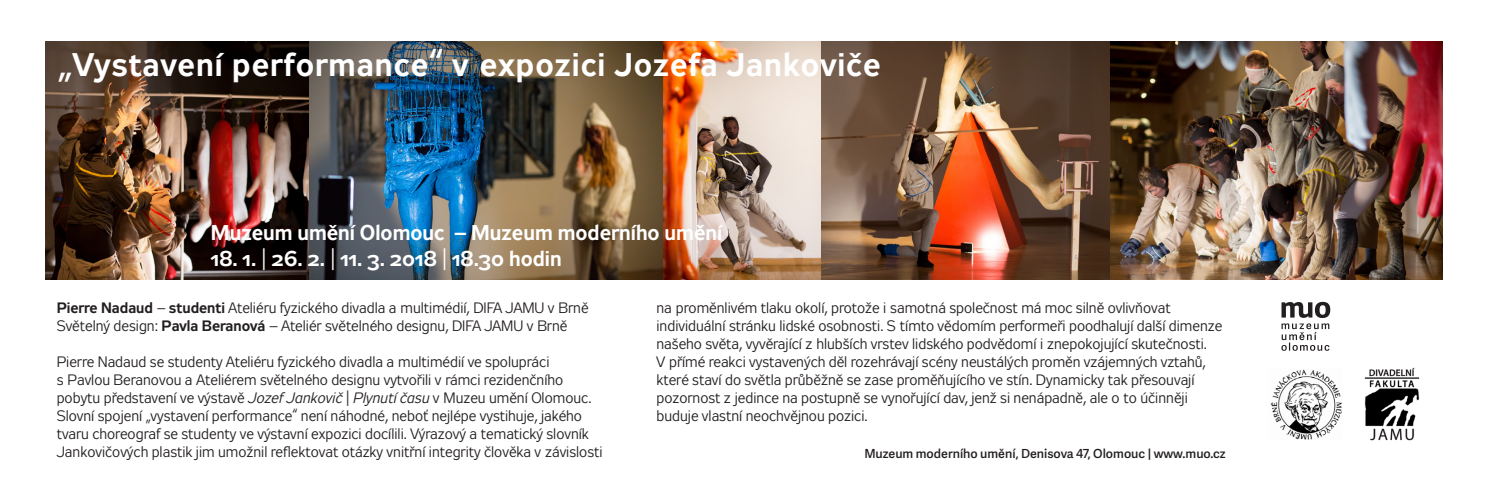
<style>
.page{position:relative;width:1489px;height:497px;background:#fff}
.page>*{position:absolute;margin:0;border:0;box-sizing:border-box;transform-origin:0 0}
.t1{font:700 32.5px "Zeppelin 31";letter-spacing:.03em;color:#fff}
.t2{font:700 21.25px "Zeppelin 31";color:#fff}
.t3{font:15px/18px "Zeppelin 31";color:#231f20}
.t4{font:600 12.5px "Adelle Sans";color:#231f20}
.s1{font-weight:400}
.s2{font-weight:700}
.s3{font-style:italic}
</style>
<div class="page">
<img style="left:45px;top:41px;width:1396px;height:238px">
<svg style="left:1281px;top:301px;width:49px;height:49px"></svg>
<img style="left:1270px;top:369px;width:72px;height:71px">
<img style="left:1364px;top:367px;width:56px;height:74px">
<p class="t1" style="left:58px;top:47px;width:823px">„Vystavení performance“ v expozici Jozefa Jankoviče</p>
<p class="t2" style="left:211px;top:221px;width:513px">Muzeum umění Olomouc – Muzeum moderního umění</p>
<p class="t2" style="left:211px;top:246px;width:352px">18. 1. <span class="s1">|</span> 26. 2. <span class="s1">|</span> 11. 3. 2018 <span class="s1">|</span> 18.30 hodin</p>
<p class="t3" style="left:57px;top:299px;width:533px"><span class="s2">Pierre Nadaud</span> – <span class="s2">studenti</span> Ateliéru fyzického divadla a multimédií, DIFA JAMU v Brně</p>
<p class="t3" style="left:57px;top:317px;width:512px">Světelný design: <span class="s2">Pavla Beranová</span> – Ateliér světelného designu, DIFA JAMU v Brně</p>
<p class="t3" style="left:57px;top:353px;width:547px">Pierre Nadaud se studenty Ateliéru fyzického divadla a multimédií ve spolupráci<br>s Pavlou Beranovou a Ateliérem světelného designu vytvořili v rámci rezidenčního pobytu představení ve výstavě <span class="s3">Jozef Jankovič</span> | <span class="s3">Plynutí času</span> v Muzeu umění Olomouc.<br>Slovní spojení „vystavení performance“ není náhodné, neboť nejlépe vystihuje, jakého tvaru choreograf se studenty ve výstavní expozici docílili. Výrazový a tematický slovník Jankovičových plastik jim umožnil reflektovat otázky vnitřní integrity člověka v závislosti</p>
<p class="t3" style="left:656px;top:299px;width:567px">na proměnlivém tlaku okolí, protože i samotná společnost má moc silně ovlivňovat individuální stránku lidské osobnosti. S tímto vědomím performeři poodhalují další dimenze našeho světa, vyvěrající z hlubších vrstev lidského podvědomí i znepokojující skutečnosti.<br>V přímé reakci vystavených děl rozehrávají scény neustálých proměn vzájemných vztahů, které staví do světla průběžně se zase proměňujícího ve stín. Dynamicky tak přesouvají pozornost z jedince na postupně se vynořující dav, jenž si nenápadně, ale o to účinněji buduje vlastní neochvějnou pozici.</p>
<p class="t4" style="left:864px;top:444px;width:363px">Muzeum moderního umění, Denisova 47, Olomouc | www.muo.cz</p>
</div>
